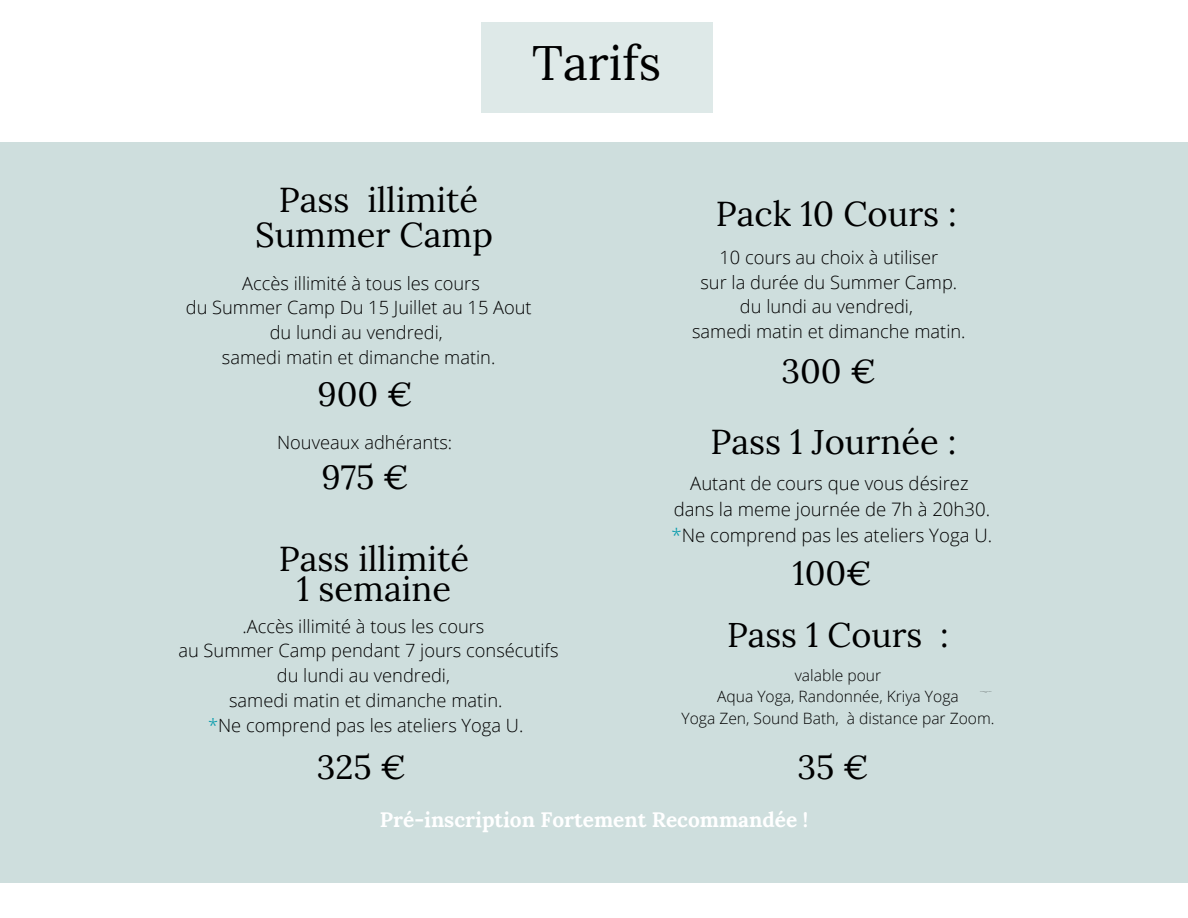
<style>
.page{position:relative;width:1188px;height:918px;background:#fff}
.page>*{position:absolute;margin:0;border:0;box-sizing:border-box;transform-origin:0 0}
.t1{font:48.3px "Lora";color:#000}
.t2{font:34.5px/34.8px "Lora";color:#000;text-align:center}
.t3{font:34.2px "Lora";color:#000}
.t4{font:33.45px "Lora";color:#000}
.t5{font:700 20.85px "Lora";color:#fff}
.t6{font:300 18.6px/26px "Open Sans";color:#000;text-align:center}
.t7{font:300 18.3px/24.8px "Open Sans";color:#000;text-align:center}
.t8{font:300 15.6px/21.3px "Open Sans";color:#000;text-align:center}
.s1{color:#079bac}
</style>
<div class="page">
<div style="left:0;top:142px;width:1188px;height:741px;background:#cededd"></div>
<div style="left:481px;top:22px;width:231px;height:90px;background:#dee9e8"></div>
<h1 class="t1" style="left:532px;top:26px;width:130px">Tarifs</h1>
<h2 class="t2" style="left:255px;top:180px;width:239px">Pass illimité<br>Summer Camp</h2>
<p class="t7" style="left:186px;top:270px;width:347px">Accès illimité à tous les cours<br>du Summer Camp Du 15 Juillet au 15 Aout du lundi au vendredi,<br>samedi matin et dimanche matin.</p>
<h3 class="t4" style="left:317px;top:369px;width:97px">900 €</h3>
<p class="t7" style="left:277px;top:430px;width:177px">Nouveaux adhérants:</p>
<h3 class="t4" style="left:321px;top:452px;width:89px">975 €</h3>
<h2 class="t2" style="left:279px;top:541px;width:192px;line-height:30.3px">Pass illimité<br>1 semaine</h2>
<p class="t7" style="left:178px;top:613px;width:382px">.Accès illimité à tous les cours<br>au Summer Camp pendant 7 jours consécutifs du lundi au vendredi,<br>samedi matin et dimanche matin.<br><span class="s1">*</span>Ne comprend pas les ateliers Yoga U.</p>
<h3 class="t4" style="left:317px;top:742px;width:91px">325 €</h3>
<h2 class="t2" style="left:716px;top:194px;width:243px">Pack 10 Cours :</h2>
<p class="t7" style="left:692px;top:244px;width:275px">10 cours au choix à utiliser<br>sur la durée du Summer Camp. du lundi au vendredi,<br>samedi matin et dimanche matin.</p>
<h3 class="t4" style="left:782px;top:346px;width:96px">300 €</h3>
<h2 class="t2" style="left:711px;top:422px;width:247px">Pass 1 Journée :</h2>
<p class="t6" style="left:672px;top:470px;width:322px">Autant de cours que vous désirez dans la meme journée de 7h à 20h30. <span class="s1">*</span>Ne comprend pas les ateliers Yoga U.</p>
<h3 class="t4" style="left:793px;top:548px;width:81px">100€</h3>
<h3 class="t3" style="left:727px;top:609px;width:223px">Pass 1 Cours :</h3>
<p class="t8" style="left:682px;top:664px;width:315px">valable pour<br>Aqua Yoga, Randonnée, Kriya Yoga<br>Yoga Zen, Sound Bath, à distance par Zoom.</p>
<h3 class="t4" style="left:798px;top:742px;width:73px">35 €</h3>
<p class="t5" style="left:380px;top:802px;width:430px">Pré-inscription Fortement Recommandée !</p>
</div>
